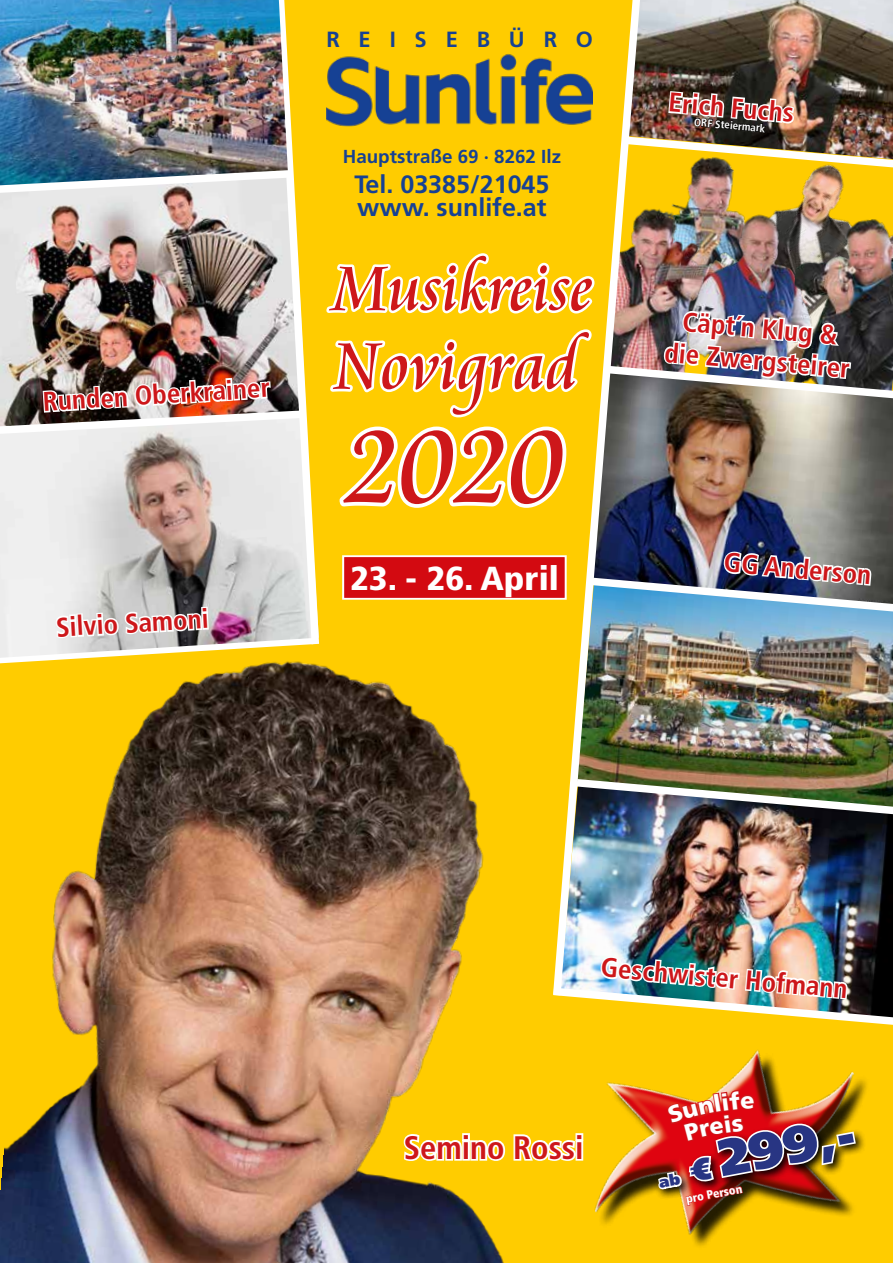
<style>
.page{position:relative;width:893px;height:1263px;background:#fff}
.page>*{position:absolute;margin:0;border:0;box-sizing:border-box;transform-origin:0 0}
.t1{font:113.7px "Cataneo BT";color:#cd171a;scale:.93 1}
.t2{font:72.3px "Cataneo BT";color:#cd171a;scale:.93 1}
.t3{font:69.3px "Cataneo BT";color:#cd171a;scale:.93 1}
.t4{font:900 51.15px "Frutiger LT Std";color:#283583}
.t5{font:900 condensed 33.3px "Frutiger LT Std";color:#fff;scale:1.09 1}
.t6{font:700 condensed 32.55px "Frutiger LT Std";color:#cd171a}
.t7{font:700 condensed 27px/32.4px "Frutiger LT Std";color:#cd171a;text-align:center}
.t8{font:700 25.05px/23.1px "Frutiger LT Std";color:#164194}
.t9{font:700 21.9px "Frutiger LT Std";letter-spacing:.855em;color:#164194}
.t10{font:700 18.75px "Frutiger LT Std";color:#164194}
.t11{font:900 condensed 11.85px "Frutiger LT Std";color:#fff}
.t12{font:700 condensed 10.95px "Frutiger LT Std";color:#fff}
.s1{font-size:15.6px}
.s2{font-size:30.75px}
</style>
<div class="page">
<img style="left:733px;top:828px;width:160px;height:101px">
<img style="left:733px;top:735px;width:160px;height:40px">
<img style="left:733px;top:1050px;width:160px;height:213px">
<div style="left:655px;top:1120px;width:212px;height:80px;background:#000;opacity:.96"></div>
<img style="left:0;top:735px;width:733px;height:528px">
<svg style="left:401px;top:1132px;width:177px;height:31px"></svg>
<div style="left:576px;top:1140px;width:7px;height:21px;border:4px solid #fff"></div>
<div style="left:575px;top:1133px;width:8px;height:8px;border:4px solid #fff"></div>
<img style="left:646px;top:775px;width:247px;height:53px">
<img style="left:549px;top:735px;width:97px;height:194px">
<img style="left:0;top:0;width:893px;height:735px">
<img style="left:546px;top:929px;width:347px;height:121px">
<img style="left:656px;top:1089px;width:202px;height:124px">
<p class="t7" style="left:42px;top:386px;width:229px;rotate:-4deg">Runden Oberkrainer</p>
<p class="t7" style="left:55px;top:611px;width:154px;rotate:-3deg">Silvio Samoni</p>
<p class="t9" style="left:326px;top:27px;width:268px">REISEBÜRO</p>
<p class="t10" style="left:343px;top:145px;width:220px">Hauptstraße 69 · 8262 Ilz</p>
<p class="t8" style="left:354px;top:173px;width:196px">Tel. 03385/21045 www. sunlife.at</p>
<h3 class="t3" style="left:332px;top:245px;width:282px">Musikreise</h3>
<h2 class="t2" style="left:334px;top:321px;width:264px">Novigrad</h2>
<h1 class="t1" style="left:346px;top:396px;width:237px">2020</h1>
<p class="t5" style="left:350px;top:558px;width:193px">23. - 26. April</p>
<p class="t7" style="left:670px;top:86px;width:127px;rotate:5deg">Erich Fuchs</p>
<p class="t12" style="left:695px;top:116px;width:73px;rotate:5deg">ORF Steiermark</p>
<p class="t7" style="left:669px;top:304px;width:188px;rotate:5deg">Cäpt´n Klug &amp; die Zwergsteirer</p>
<p class="t7" style="left:725px;top:546px;width:149px;rotate:5deg">GG Anderson</p>
<p class="t7" style="left:602px;top:951px;width:249px;rotate:5deg">Geschwister Hofmann</p>
<p class="t6" style="left:404px;top:1128px;width:181px">Semino Rossi</p>
<h3 class="t4" style="left:651px;top:1140px;width:203px;rotate:-11deg"><span class="s1">ab</span> <span class="s2">€</span> 299,-</h3>
<p class="t11" style="left:685px;top:1192px;width:59px;rotate:-11deg">pro Person</p>
</div>
